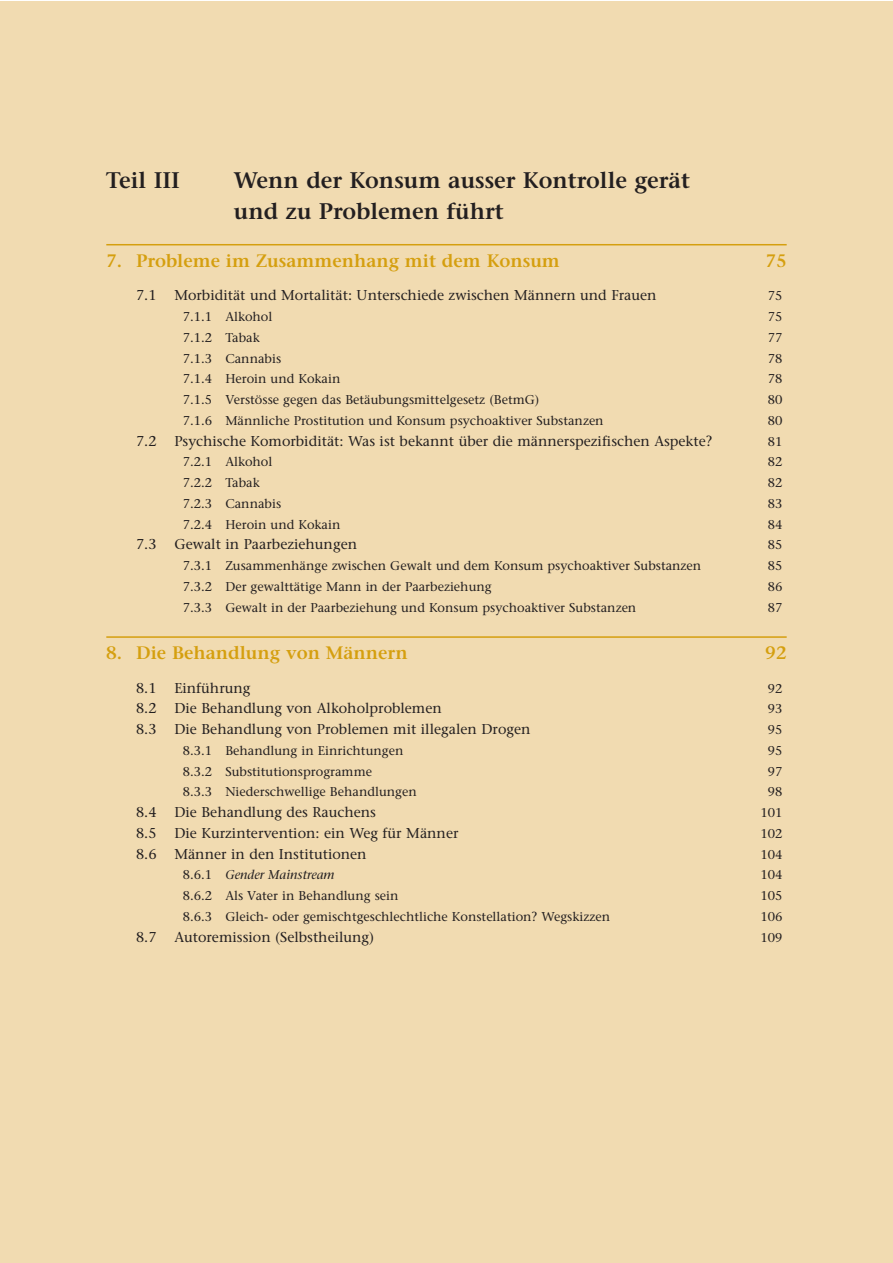
<style>
.page{position:relative;width:893px;height:1263px;background:#fff}
.page>*{position:absolute;margin:0;border:0;box-sizing:border-box;transform-origin:0 0}
.t1{font:600 22.5px/31.2px "Stone Serif";color:#231f20}
.t2{font:600 18px "Stone Serif";color:#d59f0f}
.t3{font:14.25px "Stone Serif";color:#231f20}
.t4{font:12.75px "Stone Serif";color:#231f20}
.t5{font:italic 12.75px "Stone Serif";color:#231f20}
.s1{font-style:normal}
</style>
<div class="page">
<div style="left:0;top:1px;width:892px;height:1262px;background:#f1dbb1"></div>
<hr style="left:106px;top:244px;width:681px;height:1px;background:#d59f0f">
<hr style="left:106px;top:636px;width:681px;height:2px;background:#d59f0f">
<h1 class="t1" style="left:106px;top:167px;width:75px">Teil III</h1>
<h1 class="t1" style="left:234px;top:167px;width:458px">Wenn der Konsum ausser Kontrolle gerät und zu Problemen führt</h1>
<h2 class="t2" style="left:106px;top:253px;width:455px">7. Probleme im Zusammenhang mit dem Konsum</h2>
<h2 class="t2" style="left:765px;top:253px;width:23px">75</h2>
<p class="t3" style="left:136px;top:290px;width:22px">7.1</p>
<p class="t3" style="left:174px;top:290px;width:484px">Morbidität und Mortalität: Unterschiede zwischen Männern und Frauen</p>
<p class="t4" style="left:768px;top:291px;width:16px">75</p>
<p class="t4" style="left:183px;top:312px;width:91px">7.1.1 Alkohol</p>
<p class="t4" style="left:768px;top:312px;width:16px">75</p>
<p class="t4" style="left:183px;top:332px;width:78px">7.1.2 Tabak</p>
<p class="t4" style="left:768px;top:332px;width:16px">77</p>
<p class="t4" style="left:183px;top:353px;width:100px">7.1.3 Cannabis</p>
<p class="t4" style="left:768px;top:353px;width:16px">78</p>
<p class="t4" style="left:183px;top:374px;width:159px">7.1.4 Heroin und Kokain</p>
<p class="t4" style="left:768px;top:374px;width:16px">78</p>
<p class="t4" style="left:183px;top:395px;width:358px">7.1.5 Verstösse gegen das Betäubungsmittelgesetz (BetmG)</p>
<p class="t4" style="left:768px;top:395px;width:16px">80</p>
<p class="t4" style="left:183px;top:415px;width:422px">7.1.6 Männliche Prostitution und Konsum psychoaktiver Substanzen</p>
<p class="t4" style="left:768px;top:415px;width:16px">80</p>
<p class="t3" style="left:136px;top:435px;width:22px">7.2</p>
<p class="t3" style="left:174px;top:435px;width:539px">Psychische Komorbidität: Was ist bekannt über die männerspezifischen Aspekte?</p>
<p class="t4" style="left:768px;top:436px;width:16px">81</p>
<p class="t4" style="left:183px;top:457px;width:91px">7.2.1 Alkohol</p>
<p class="t4" style="left:768px;top:457px;width:16px">82</p>
<p class="t4" style="left:183px;top:478px;width:78px">7.2.2 Tabak</p>
<p class="t4" style="left:768px;top:478px;width:16px">82</p>
<p class="t4" style="left:183px;top:498px;width:100px">7.2.3 Cannabis</p>
<p class="t4" style="left:768px;top:498px;width:16px">83</p>
<p class="t4" style="left:183px;top:519px;width:159px">7.2.4 Heroin und Kokain</p>
<p class="t4" style="left:768px;top:519px;width:16px">84</p>
<p class="t3" style="left:136px;top:539px;width:22px">7.3</p>
<p class="t3" style="left:174px;top:539px;width:184px">Gewalt in Paarbeziehungen</p>
<p class="t4" style="left:768px;top:540px;width:16px">85</p>
<p class="t4" style="left:183px;top:561px;width:520px">7.3.1 Zusammenhänge zwischen Gewalt und dem Konsum psychoaktiver Substanzen</p>
<p class="t4" style="left:768px;top:561px;width:16px">85</p>
<p class="t4" style="left:183px;top:581px;width:310px">7.3.2 Der gewalttätige Mann in der Paarbeziehung</p>
<p class="t4" style="left:768px;top:581px;width:16px">86</p>
<p class="t4" style="left:183px;top:602px;width:455px">7.3.3 Gewalt in der Paarbeziehung und Konsum psychoaktiver Substanzen</p>
<p class="t4" style="left:768px;top:602px;width:16px">87</p>
<h2 class="t2" style="left:106px;top:646px;width:303px">8. Die Behandlung von Männern</h2>
<h2 class="t2" style="left:765px;top:646px;width:23px">92</h2>
<p class="t3" style="left:136px;top:682px;width:22px">8.1</p>
<p class="t3" style="left:174px;top:682px;width:78px">Einführung</p>
<p class="t4" style="left:768px;top:683px;width:16px">92</p>
<p class="t3" style="left:136px;top:703px;width:22px">8.2</p>
<p class="t3" style="left:174px;top:703px;width:269px">Die Behandlung von Alkoholproblemen</p>
<p class="t4" style="left:768px;top:704px;width:16px">93</p>
<p class="t3" style="left:136px;top:724px;width:22px">8.3</p>
<p class="t3" style="left:174px;top:724px;width:358px">Die Behandlung von Problemen mit illegalen Drogen</p>
<p class="t4" style="left:768px;top:725px;width:16px">95</p>
<p class="t4" style="left:183px;top:745px;width:222px">8.3.1 Behandlung in Einrichtungen</p>
<p class="t4" style="left:768px;top:745px;width:16px">95</p>
<p class="t4" style="left:183px;top:766px;width:191px">8.3.2 Substitutionsprogramme</p>
<p class="t4" style="left:768px;top:766px;width:16px">97</p>
<p class="t4" style="left:183px;top:787px;width:235px">8.3.3 Niederschwellige Behandlungen</p>
<p class="t4" style="left:768px;top:787px;width:16px">98</p>
<p class="t3" style="left:136px;top:807px;width:22px">8.4</p>
<p class="t3" style="left:174px;top:807px;width:203px">Die Behandlung des Rauchens</p>
<p class="t4" style="left:760px;top:808px;width:23px">101</p>
<p class="t3" style="left:136px;top:827px;width:22px">8.5</p>
<p class="t3" style="left:174px;top:827px;width:286px">Die Kurzintervention: ein Weg für Männer</p>
<p class="t4" style="left:760px;top:828px;width:23px">102</p>
<p class="t3" style="left:136px;top:848px;width:22px">8.6</p>
<p class="t3" style="left:174px;top:848px;width:194px">Männer in den Institutionen</p>
<p class="t4" style="left:760px;top:849px;width:23px">104</p>
<p class="t5" style="left:183px;top:870px;width:153px"><span class="s1">8.6.1</span> Gender Mainstream</p>
<p class="t4" style="left:760px;top:870px;width:23px">104</p>
<p class="t4" style="left:183px;top:891px;width:217px">8.6.2 Als Vater in Behandlung sein</p>
<p class="t4" style="left:760px;top:891px;width:23px">105</p>
<p class="t4" style="left:183px;top:911px;width:429px">8.6.3 Gleich- oder gemischtgeschlechtliche Konstellation? Wegskizzen</p>
<p class="t4" style="left:760px;top:911px;width:23px">106</p>
<p class="t3" style="left:136px;top:931px;width:22px">8.7</p>
<p class="t3" style="left:174px;top:931px;width:201px">Autoremission (Selbstheilung)</p>
<p class="t4" style="left:760px;top:932px;width:23px">109</p>
</div>
